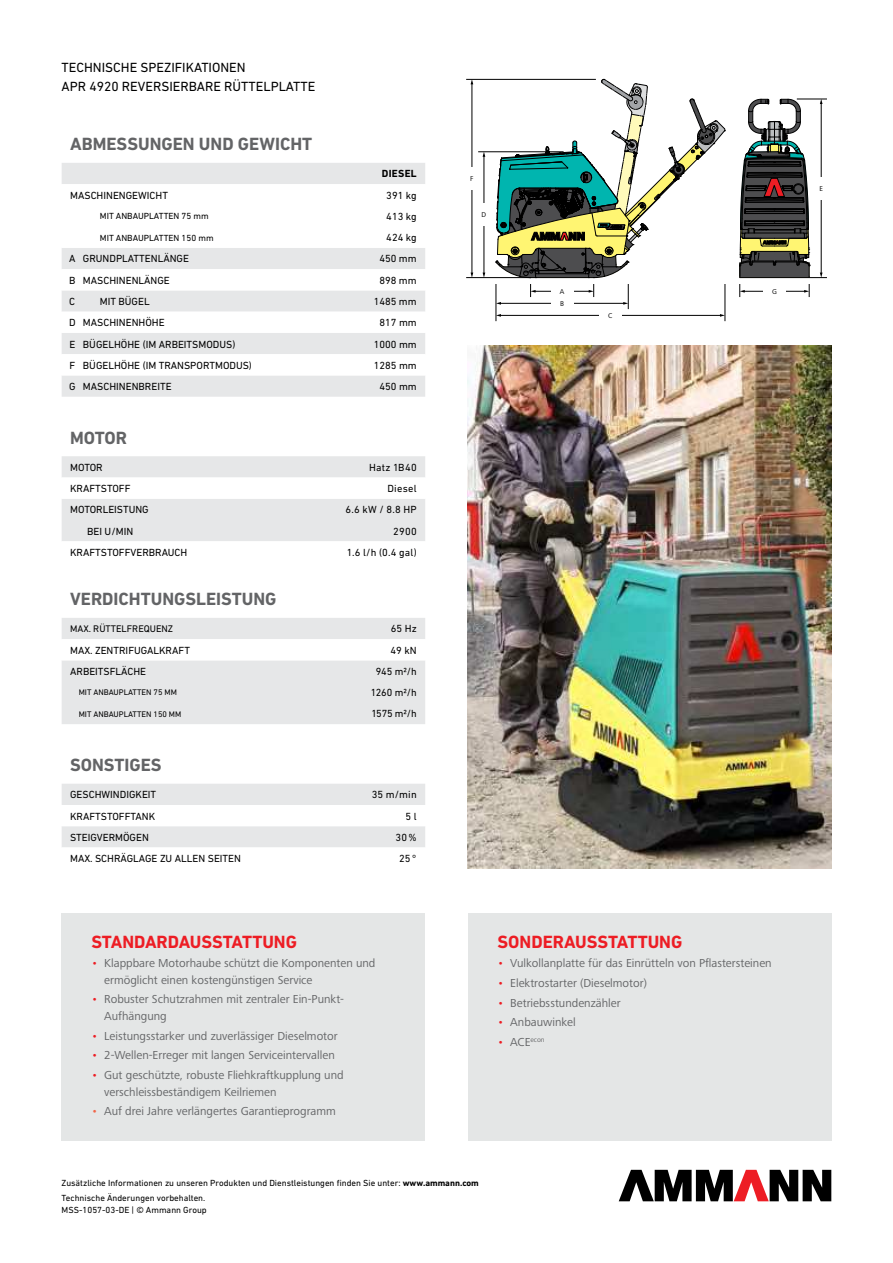
<style>
.page{position:relative;width:893px;height:1263px;background:#fff}
.page>*{position:absolute;margin:0;border:0;box-sizing:border-box;transform-origin:0 0}
.t1{font:700 18px "DIN Next LT Pro";color:#636466}
.t2{font:700 18px "DIN Next LT Pro";color:#ed1d24}
.t3{font:13.5px/18.8px "DIN Next LT Pro";color:#000}
.t4{font:12px/16.5px "Frutiger Next LTW1 G";color:#636466}
.t5{font:10.5px "DIN Next LT Pro";color:#000}
.t6{font:10.5px "DIN Next LT Pro";letter-spacing:.025em;color:#000}
.t7{font:700 10.5px "DIN Next LT Pro";letter-spacing:.025em;color:#000}
.t8{font:9.75px "DIN Next LT Pro";color:#000}
.t9{font:9px/15.1px "DIN Next LT Pro";color:#000}
.t10{font:8.25px "DIN Next LT Pro";color:#000}
.t11{font:7.2px/12.1px "Frutiger Next LTW1 G";color:#000}
.t12{font:7.05px "Frutiger Next LTW1 G";color:#636466}
.s1{color:#ed1d24}
.s2{color:#f26649}
.s3{font-size:12px;color:#ed1d24}
.s4{font-size:12px}
.s5{font-weight:700}
</style>
<div class="page">
<svg style="left:619px;top:1170px;width:212px;height:31px"></svg>
<div style="left:62px;top:913px;width:363px;height:228px;background:#e4e6e6"></div>
<div style="left:468px;top:913px;width:363px;height:228px;background:#e4e6e6"></div>
<img style="left:468px;top:346px;width:363px;height:523px">
<div style="left:62px;top:163px;width:363px;height:234px;background:#e6e7e8"></div>
<svg style="left:62px;top:184px;width:363px;height:21px"></svg>
<svg style="left:62px;top:205px;width:363px;height:22px"></svg>
<svg style="left:62px;top:227px;width:363px;height:148px"></svg>
<svg style="left:62px;top:456px;width:363px;height:85px"></svg>
<svg style="left:62px;top:784px;width:363px;height:63px"></svg>
<svg style="left:62px;top:618px;width:363px;height:106px"></svg>
<svg style="left:496px;top:79px;width:229px;height:199px"></svg>
<hr style="left:500px;top:315px;width:221px;height:1px;background:#000">
<svg style="left:720px;top:314px;width:5px;height:3px"></svg>
<hr style="left:500px;top:303px;width:124px;height:1px;background:#000">
<hr style="left:535px;top:291px;width:55px;height:1px;background:#000">
<hr style="left:496px;top:284px;width:1px;height:37px;background:#000">
<svg style="left:623px;top:284px;width:6px;height:25px"></svg>
<hr style="left:725px;top:284px;width:1px;height:37px;background:#000">
<svg style="left:530px;top:284px;width:6px;height:13px"></svg>
<svg style="left:589px;top:284px;width:5px;height:13px"></svg>
<hr style="left:744px;top:291px;width:61px;height:1px;background:#000">
<svg style="left:739px;top:284px;width:6px;height:13px"></svg>
<svg style="left:804px;top:284px;width:6px;height:13px"></svg>
<hr style="left:466px;top:277px;width:64px;height:1px;background:#000">
<hr style="left:478px;top:152px;width:86px;height:1px;background:#000">
<hr style="left:466px;top:79px;width:130px;height:1px;background:#000">
<hr style="left:472px;top:83px;width:1px;height:190px;background:#000">
<hr style="left:484px;top:156px;width:1px;height:117px;background:#000">
<svg style="left:739px;top:99px;width:88px;height:179px"></svg>
<div style="left:551px;top:287px;width:22px;height:8px;background:#fff"></div>
<div style="left:551px;top:300px;width:22px;height:7px;background:#fff"></div>
<div style="left:599px;top:311px;width:23px;height:8px;background:#fff"></div>
<div style="left:763px;top:287px;width:22px;height:8px;background:#fff"></div>
<div style="left:817px;top:177px;width:8px;height:22px;background:#fff"></div>
<div style="left:480px;top:204px;width:8px;height:22px;background:#fff"></div>
<div style="left:468px;top:167px;width:8px;height:23px;background:#fff"></div>
<p class="t3" style="left:62px;top:58px;width:255px">TECHNISCHE SPEZIFIKATIONEN<br>APR 4920 REVERSIERBARE RÜTTELPLATTE</p>
<h1 class="t1" style="left:70px;top:134px;width:244px">ABMESSUNGEN UND GEWICHT</h1>
<p class="t7" style="left:382px;top:168px;width:36px">DIESEL</p>
<p class="t5" style="left:70px;top:190px;width:99px">MASCHINENGEWICHT</p>
<p class="t5" style="left:386px;top:190px;width:32px">391 kg</p>
<p class="t9" style="left:100px;top:209px;width:110px">MIT ANBAUPLATTEN 75 mm</p>
<p class="t5" style="left:386px;top:211px;width:32px">413 kg</p>
<p class="t9" style="left:100px;top:230px;width:115px">MIT ANBAUPLATTEN 150 mm</p>
<p class="t5" style="left:386px;top:232px;width:32px">424 kg</p>
<p class="t5" style="left:69px;top:253px;width:121px">A GRUNDPLATTENLÄNGE</p>
<p class="t5" style="left:379px;top:253px;width:39px">450 mm</p>
<p class="t5" style="left:69px;top:275px;width:102px">B MASCHINENLÄNGE</p>
<p class="t5" style="left:379px;top:275px;width:39px">898 mm</p>
<p class="t5" style="left:69px;top:296px;width:7px">C</p>
<p class="t5" style="left:100px;top:296px;width:51px">MIT BÜGEL</p>
<p class="t5" style="left:374px;top:296px;width:45px">1485 mm</p>
<p class="t5" style="left:69px;top:317px;width:97px">D MASCHINENHÖHE</p>
<p class="t5" style="left:379px;top:317px;width:39px">817 mm</p>
<p class="t5" style="left:69px;top:338px;width:168px">E BÜGELHÖHE (IM ARBEITSMODUS)</p>
<p class="t5" style="left:374px;top:338px;width:45px">1000 mm</p>
<p class="t5" style="left:69px;top:360px;width:184px">F BÜGELHÖHE (IM TRANSPORTMODUS)</p>
<p class="t5" style="left:374px;top:360px;width:45px">1285 mm</p>
<p class="t5" style="left:69px;top:381px;width:104px">G MASCHINENBREITE</p>
<p class="t5" style="left:379px;top:381px;width:39px">450 mm</p>
<h1 class="t1" style="left:70px;top:427px;width:58px">MOTOR</h1>
<p class="t5" style="left:70px;top:462px;width:34px">MOTOR</p>
<p class="t6" style="left:369px;top:462px;width:49px">Hatz 1B40</p>
<p class="t5" style="left:70px;top:483px;width:62px">KRAFTSTOFF</p>
<p class="t5" style="left:387px;top:483px;width:31px">Diesel</p>
<p class="t5" style="left:70px;top:504px;width:80px">MOTORLEISTUNG</p>
<p class="t5" style="left:346px;top:504px;width:73px">6.6 kW / 8.8 HP</p>
<p class="t5" style="left:87px;top:525px;width:48px">BEI U/MIN</p>
<p class="t5" style="left:393px;top:525px;width:25px">2900</p>
<p class="t5" style="left:70px;top:547px;width:119px">KRAFTSTOFFVERBRAUCH</p>
<p class="t5" style="left:347px;top:547px;width:72px">1.6 l/h (0.4 gal)</p>
<h1 class="t1" style="left:70px;top:589px;width:208px">VERDICHTUNGSLEISTUNG</h1>
<p class="t8" style="left:70px;top:624px;width:105px">MAX. RÜTTELFREQUENZ</p>
<p class="t5" style="left:391px;top:623px;width:27px">65 Hz</p>
<p class="t5" style="left:70px;top:644px;width:121px">MAX. ZENTRIFUGALKRAFT</p>
<p class="t5" style="left:391px;top:644px;width:28px">49 kN</p>
<p class="t5" style="left:70px;top:666px;width:78px">ARBEITSFLÄCHE</p>
<p class="t5" style="left:376px;top:666px;width:42px">945 m2/h</p>
<p class="t10" style="left:79px;top:688px;width:100px">MIT ANBAUPLATTEN 75 MM</p>
<p class="t5" style="left:371px;top:687px;width:47px">1260 m2/h</p>
<p class="t10" style="left:79px;top:709px;width:104px">MIT ANBAUPLATTEN 150 MM</p>
<p class="t5" style="left:371px;top:708px;width:47px">1575 m2/h</p>
<h1 class="t1" style="left:70px;top:754px;width:93px">SONSTIGES</h1>
<p class="t5" style="left:70px;top:789px;width:88px">GESCHWINDIGKEIT</p>
<p class="t5" style="left:372px;top:789px;width:46px">35 m/min</p>
<p class="t5" style="left:70px;top:810px;width:87px">KRAFTSTOFFTANK</p>
<p class="t5" style="left:405px;top:810px;width:13px">5 l</p>
<p class="t5" style="left:70px;top:832px;width:80px">STEIGVERMÖGEN</p>
<p class="t5" style="left:396px;top:832px;width:23px">30 %</p>
<p class="t5" style="left:70px;top:853px;width:172px">MAX. SCHRÄGLAGE ZU ALLEN SEITEN</p>
<p class="t5" style="left:399px;top:853px;width:19px">25 °</p>
<p class="t11" style="left:470px;top:172px;width:5px">F</p>
<p class="t11" style="left:482px;top:208px;width:6px">D</p>
<p class="t11" style="left:560px;top:285px;width:6px">A<br>B</p>
<p class="t11" style="left:608px;top:309px;width:6px">C</p>
<p class="t11" style="left:772px;top:285px;width:6px">G</p>
<h1 class="t2" style="left:91px;top:931px;width:207px">STANDARDAUSSTATTUNG</h1>
<p class="t4" style="left:104px;top:955px;width:273px;text-indent:-13px"><span class="s1">•</span> Klappbare Motorhaube schützt die Komponenten und ermöglicht einen kostengünstigen Service</p>
<p class="t4" style="left:104px;top:991px;width:241px;text-indent:-13px"><span class="s1">•</span> Robuster Schutzrahmen mit zentraler Ein-Punkt-<br>Aufhängung</p>
<p class="t4" style="left:91px;top:1028px;width:248px"><span class="s1">•</span> Leistungsstarker und zuverlässiger Dieselmotor</p>
<p class="t4" style="left:91px;top:1047px;width:245px"><span class="s1">•</span> 2-Wellen-Erreger mit langen Serviceintervallen</p>
<p class="t4" style="left:104px;top:1067px;width:241px;text-indent:-13px"><span class="s1">•</span> Gut geschützte, robuste Fliehkraftkupplung und verschleissbeständigem Keilriemen</p>
<p class="t4" style="left:91px;top:1103px;width:246px"><span class="s2">•</span> Auf drei Jahre verlängertes Garantieprogramm</p>
<h1 class="t2" style="left:497px;top:931px;width:186px">SONDERAUSSTATTUNG</h1>
<p class="t4" style="left:497px;top:955px;width:276px"><span class="s1">•</span> Vulkollanplatte für das Einrütteln von Pflastersteinen</p>
<p class="t4" style="left:497px;top:975px;width:151px"><span class="s1">•</span> Elektrostarter (Dieselmotor)</p>
<p class="t4" style="left:497px;top:995px;width:125px"><span class="s1">•</span> Betriebsstundenzähler</p>
<p class="t4" style="left:497px;top:1014px;width:80px"><span class="s1">•</span> Anbauwinkel</p>
<p class="t12" style="left:497px;top:1036px;width:49px"><span class="s3">•</span> <span class="s4">ACE</span>econ</p>
<p class="t9" style="left:62px;top:1175px;width:419px">Zusätzliche Informationen zu unseren Produkten und Dienstleistungen finden Sie unter: <span class="s5">www.ammann.com<br></span>Technische Änderungen vorbehalten.</p>
<p class="t9" style="left:62px;top:1203px;width:147px">MSS-1057-03-DE | © Ammann Group</p>
<p class="t11" style="left:819px;top:182px;width:5px">E</p>
</div>
